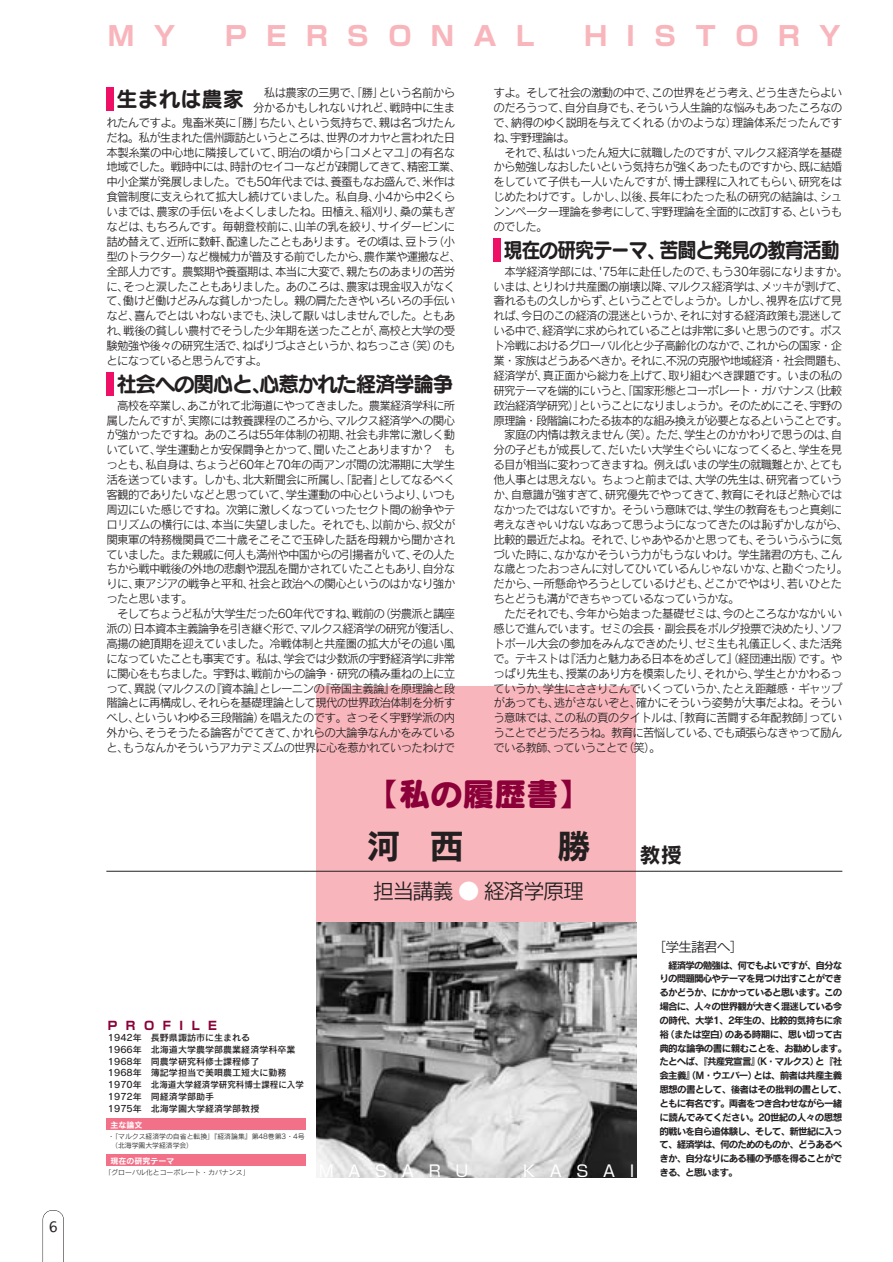
<style>
.page{position:relative;width:893px;height:1262px;background:#fff}
.page>*{position:absolute;margin:0;border:0;box-sizing:border-box;transform-origin:0 0}
.t1{font:34.05px "Rodin CID B";color:#231f20}
.t2{font:31.95px "Seurat CID EB";color:#8b0038}
.t3{font:700 26.55px "Shin Go";letter-spacing:.735em;color:#f8b6bc}
.t4{font:21.3px "Seurat CID B";letter-spacing:-.065em;color:#231f20}
.t5{font:21.3px "Seurat CID B";letter-spacing:-.065em;color:#231f20;scale:.9 1}
.t6{font:21.3px "Rodin CID M";letter-spacing:-.07em;color:#231f20}
.t7{font:21.3px "Rodin CID B";color:#231f20}
.t8{font:15.9px "Shin Go";letter-spacing:.92em;color:#fff}
.t9{font:13.8px "Rodin CID M";letter-spacing:-.07em;color:#231f20}
.t10{font:13.8px "Monaco";color:#231f20}
.t11{font:11.7px/14.9px "Rodin CID M";letter-spacing:-.055em;color:#231f20;text-align:justify}
.t12{font:700 11.7px "Shin Go";letter-spacing:.73em;color:#8b0038}
.t13{font:9.6px/13.8px "Rodin CID B";letter-spacing:-.095em;color:#231f20}
.t14{font:9px/11.7px "Rodin CID DB";color:#231f20}
.t15{font:7.95px "Rodin CID B";color:#fff}
.t16{font:6.9px/9px "Rodin CID M";letter-spacing:-.01em;color:#231f20}
.s1{color:#fff}
</style>
<div class="page">
<svg style="left:43px;top:1210px;width:21px;height:51px"></svg>
<div style="left:317px;top:686px;width:319px;height:249px;background:#f8b6bc"></div>
<img style="left:317px;top:922px;width:319px;height:255px">
<hr style="left:106px;top:871px;width:736px;height:1px;background:#231f20">
<div style="left:106px;top:87px;width:8px;height:24px;background:#ed1066"></div>
<div style="left:106px;top:1154px;width:200px;height:12px;background:#f27189"></div>
<div style="left:106px;top:1118px;width:200px;height:11px;background:#f27189"></div>
<div style="left:106px;top:372px;width:8px;height:23px;background:#ed1066"></div>
<div style="left:493px;top:238px;width:8px;height:23px;background:#ed1066"></div>
<p class="t10" style="left:49px;top:1220px;width:10px">6</p>
<h3 class="t3" style="left:108px;top:26px;width:69px">M Y</h3>
<h3 class="t3" style="left:225px;top:26px;width:311px">PERSONAL</h3>
<h3 class="t3" style="left:584px;top:26px;width:258px">HISTORY</h3>
<p class="t11" style="left:264px;top:87px;width:193px">私は農家の三男で、「勝」という名前から</p>
<p class="t11" style="left:253px;top:102px;width:203px">分かるかもしれないけれど、戦時中に生ま</p>
<p class="t11" style="left:106px;top:117px;width:350px">れたんですよ。鬼畜米英に「勝」ちたい、という気持ちで、親は名づけたん</p>
<p class="t11" style="left:106px;top:131px;width:350px">だね。私が生まれた信州諏訪というところは、世界のオカヤと言われた日</p>
<p class="t11" style="left:106px;top:146px;width:350px">本製糸業の中心地に隣接していて、明治の頃から「コメとマユ」の有名な</p>
<p class="t11" style="left:106px;top:161px;width:356px">地域でした。戦時中には、時計のセイコーなどが疎開してきて、精密工業、</p>
<p class="t11" style="left:106px;top:176px;width:350px">中小企業が発展しました。でも50年代までは、養蚕もなお盛んで、米作は</p>
<p class="t11" style="left:106px;top:191px;width:350px">食管制度に支えられて拡大し続けていました。私自身、小4から中2くら</p>
<p class="t11" style="left:106px;top:206px;width:350px">いまでは、農家の手伝いをよくしましたね。田植え、稲刈り、桑の葉もぎ</p>
<p class="t11" style="left:106px;top:221px;width:350px">などは、もちろんです。毎朝登校前に、山羊の乳を絞り、サイダービンに</p>
<p class="t11" style="left:106px;top:236px;width:350px">詰め替えて、近所に数軒、配達したこともあります。その頃は、豆トラ（小</p>
<p class="t11" style="left:106px;top:250px;width:356px">型のトラクター）など機械力が普及する前でしたから、農作業や運搬など、</p>
<p class="t11" style="left:106px;top:265px;width:350px">全部人力です。農繁期や養蚕期は、本当に大変で、親たちのあまりの苦労</p>
<p class="t11" style="left:106px;top:280px;width:350px">に、そっと涙したこともありました。あのころは、農家は現金収入がなく</p>
<p class="t11" style="left:106px;top:295px;width:350px">て、働けど働けどみんな貧しかったし。親の肩たたきやいろいろの手伝い</p>
<p class="t11" style="left:106px;top:310px;width:350px">など、喜んでとはいわないまでも、決して厭いはしませんでした。ともあ</p>
<p class="t11" style="left:106px;top:325px;width:350px">れ、戦後の貧しい農村でそうした少年期を送ったことが、高校と大学の受</p>
<p class="t11" style="left:106px;top:340px;width:350px">験勉強や後々の研究生活で、ねばりづよさというか、ねちっこさ（笑）のも</p>
<p class="t11" style="left:106px;top:355px;width:162px">とになっていると思うんですよ。</p>
<p class="t11" style="left:106px;top:399px;width:350px;text-indent:11px">高校を卒業し、あこがれて北海道にやってきました。農業経済学科に所属したんですが、実際には教養課程のころから、マルクス経済学への関心が強かったですね。あのころは55年体制の初期、社会も非常に激しく動いていて、学生運動とか安保闘争とかって、聞いたことありますか？　もっとも、私自身は、ちょうど60年と70年の両アンポ間の沈滞期に大学生活を送っています。しかも、北大新聞会に所属し、「記者」としてなるべく客観的でありたいなどと思っていて、学生運動の中心というより、いつも周辺にいた感じですね。次第に激しくなっていったセクト間の紛争やテロリズムの横行には、本当に失望しました。それでも、以前から、叔父が関東軍の特務機関員で二十歳そこそこで玉砕した話を母親から聞かされていました。また親戚に何人も満州や中国からの引揚者がいて、その人たちから戦中戦後の外地の悲劇や混乱を聞かされていたこともあり、自分なりに、東アジアの戦争と平和、社会と政治への関心というのはかなり強かったと思います。</p>
<p class="t11" style="left:106px;top:608px;width:356px;text-align:center">そしてちょうど私が大学生だった60年代ですね、戦前の（労農派と講座<br>派の）日本資本主義論争を引き継ぐ形で、マルクス経済学の研究が復活し、高揚の絶頂期を迎えていました。冷戦体制と共産圏の拡大がその追い風になっていたことも事実です。私は、学会では少数派の宇野経済学に非常に関心をもちました。宇野は、戦前からの論争・研究の積み重ねの上に立って、異説（マルクスの『資本論』とレーニンの『帝国主義論』を原理論と段階論とに再構成し、それらを基礎理論として現代の世界政治体制を分析すべし、といういわゆる三段階論）を唱えたのです。さっそく宇野学派の内外から、そうそうたる論客がでてきて、かれらの大論争なんかをみていると、もうなんかそういうアカデミズムの世界に心を惹かれていったわけで</p>
<h3 class="t4" style="left:116px;top:91px;width:129px">生まれは農家</h3>
<h3 class="t4" style="left:116px;top:375px;width:338px">社会への関心と、心惹かれた経済学論争</h3>
<p class="t11" style="left:493px;top:87px;width:350px">すよ。そして社会の激動の中で、この世界をどう考え、どう生きたらよいのだろうって、自分自身でも、そういう人生論的な悩みもあったころなので、納得のゆく説明を与えてくれる（かのような）理論体系だったんですね、宇野理論は。</p>
<p class="t11" style="left:493px;top:146px;width:350px;text-indent:11px">それで、私はいったん短大に就職したのですが、マルクス経済学を基礎から勉強しなおしたいという気持ちが強くあったものですから、既に結婚をしていて子供も一人いたんですが、博士課程に入れてもらい、研究をはじめたわけです。しかし、以後、長年にわたった私の研究の結論は、シュンンペーター理論を参考にして、宇野理論を全面的に改訂する、というものでした。</p>
<p class="t11" style="left:504px;top:265px;width:345px">本学経済学部には、'75年に赴任したので、もう30年弱になりますか。</p>
<p class="t11" style="left:493px;top:280px;width:356px">いまは、とりわけ共産圏の崩壊以降、マルクス経済学は、メッキが剥げて、</p>
<p class="t11" style="left:493px;top:295px;width:350px">奢れるもの久しからず、ということでしょうか。しかし、視界を広げて見</p>
<p class="t11" style="left:493px;top:310px;width:350px">れば、今日のこの経済の混迷というか、それに対する経済政策も混迷して</p>
<p class="t11" style="left:493px;top:325px;width:350px">いる中で、経済学に求められていることは非常に多いと思うのです。ポス</p>
<p class="t11" style="left:493px;top:340px;width:350px">ト冷戦におけるグローバル化と少子高齢化のなかで、これからの国家・企</p>
<p class="t11" style="left:493px;top:355px;width:356px">業・家族はどうあるべきか。それに、不況の克服や地域経済・社会問題も、</p>
<p class="t11" style="left:493px;top:370px;width:350px">経済学が、真正面から総力を上げて、取り組むべき課題です。いまの私の</p>
<p class="t11" style="left:493px;top:384px;width:350px">研究テーマを端的にいうと、「国家形態とコーポレート・ガバナンス（比較</p>
<p class="t11" style="left:493px;top:399px;width:350px">政治経済学研究）」ということになりましょうか。そのためにこそ、宇野の</p>
<p class="t11" style="left:493px;top:414px;width:356px">原理論・段階論にわたる抜本的な組み換えが必要となる、ということです。</p>
<p class="t11" style="left:504px;top:429px;width:339px">家庭の内情は教えません（笑）。ただ、学生とのかかわりで思うのは、自</p>
<p class="t11" style="left:493px;top:444px;width:350px">分の子どもが成長して、だいたい大学生ぐらいになってくると、学生を見</p>
<p class="t11" style="left:493px;top:459px;width:350px">る目が相当に変わってきますね。例えばいまの学生の就職難とか、とても</p>
<p class="t11" style="left:493px;top:474px;width:350px">他人事とは思えない。ちょっと前までは、大学の先生は、研究者っていう</p>
<p class="t11" style="left:493px;top:489px;width:350px">か、自意識が強すぎて、研究優先でやってきて、教育にそれほど熱心では</p>
<p class="t11" style="left:493px;top:503px;width:350px">なかったではないですか。そういう意味では、学生の教育をもっと真剣に</p>
<p class="t11" style="left:493px;top:518px;width:356px">考えなきゃいけないなあって思うようになってきたのは、恥ずかしながら、</p>
<p class="t11" style="left:493px;top:533px;width:350px">比較的最近だよね。それで、じゃあやるかと思っても、そういうふうに気</p>
<p class="t11" style="left:493px;top:548px;width:350px">づいた時に、なかなかそういう力がもうないわけ。学生諸君の方も、こん</p>
<p class="t11" style="left:493px;top:563px;width:356px">な歳とったおっさんに対してひいているんじゃないかな、と勘ぐったり。</p>
<p class="t11" style="left:493px;top:578px;width:350px">だから、一所懸命やろうとしているけども、どこかでやはり、若いひとた</p>
<p class="t11" style="left:493px;top:593px;width:248px">ちとどうも溝ができちゃっているなっていうかな。</p>
<p class="t11" style="left:504px;top:608px;width:339px">ただそれでも、今年から始まった基礎ゼミは、今のところなかなかいい</p>
<p class="t11" style="left:493px;top:622px;width:350px">感じで進んでいます。ゼミの会長・副会長をボルダ投票で決めたり、ソフ</p>
<p class="t11" style="left:493px;top:637px;width:350px">トボール大会の参加をみんなできめたり、ゼミ生も礼儀正しく、また活発</p>
<p class="t11" style="left:493px;top:652px;width:350px">で。テキストは『活力と魅力ある日本をめざして』（経団連出版）です。や</p>
<p class="t11" style="left:493px;top:667px;width:350px">っぱり先生も、授業のあり方を模索したり、それから、学生とかかわるっ</p>
<p class="t11" style="left:493px;top:682px;width:350px">ていうか、学生にささりこんでいくっていうか、たとえ距離感・ギャップ</p>
<p class="t11" style="left:493px;top:697px;width:350px">があっても、逃がさないぞと、確かにそういう姿勢が大事だよね。そうい</p>
<p class="t11" style="left:493px;top:712px;width:350px">う意味では、この私の頁のタイトルは、「教育に苦闘する年配教師」ってい</p>
<p class="t11" style="left:493px;top:727px;width:350px">うことでどうだろうね。教育に苦悩している、でも頑張らなきゃって励ん</p>
<p class="t11" style="left:493px;top:742px;width:168px">でいる教師、っていうことで（笑）。</p>
<h3 class="t5" style="left:503px;top:241px;width:375px">現在の研究テーマ、苦闘と発見の教育活動</h3>
<p class="t12" style="left:108px;top:1020px;width:111px">PROFILE</p>
<p class="t14" style="left:108px;top:1033px;width:197px">1942年　長野県諏訪市に生まれる<br>1966年　北海道大学農学部農業経済学科卒業<br>1968年　同農学研究科修士課程修了<br>1968年　簿記学担当で美唄農工短大に勤務<br>1970年　北海道大学経済学研究科博士課程に入学<br>1972年　同経済学部助手<br>1975年　北海学園大学経済学部教授</p>
<p class="t15" style="left:111px;top:1121px;width:33px">主な論文</p>
<p class="t16" style="left:111px;top:1132px;width:195px;text-indent:-3px">・「マルクス経済学の自省と転換」『経済論集』第48巻第3・4号（北海学園大学経済学会）</p>
<p class="t15" style="left:111px;top:1157px;width:65px">現在の研究テーマ</p>
<p class="t16" style="left:104px;top:1168px;width:147px">「グローバル化とコーポレート・カバナンス」</p>
<h2 class="t2" style="left:367px;top:782px;width:225px">【私の履歴書】</h2>
<h1 class="t1" style="left:366px;top:833px;width:226px">河西　勝</h1>
<h3 class="t6" style="left:373px;top:883px;width:213px">担当講義 <span class="s1">●</span> 経済学原理</h3>
<h3 class="t7" style="left:639px;top:847px;width:44px">教授</h3>
<h3 class="t8" style="left:319px;top:1165px;width:151px">MASARU</h3>
<h3 class="t8" style="left:523px;top:1165px;width:113px">KASAI</h3>
<p class="t9" style="left:652px;top:941px;width:93px">［学生諸君へ］</p>
<p class="t13" style="left:659px;top:959px;width:189px;text-indent:9px">経済学の勉強は、何でもよいですが、自分なりの問題関心やテーマを見つけ出すことができるかどうか、にかかっていると思います。この場合に、人々の世界観が大きく混迷している今の時代、大学1、2年生の、比較的気持ちに余裕（または空白）のある時期に、思い切って古典的な論争の書に親むことを、お勧めします。たとへば、『共産党宣言』（K・マルクス）と『社会主義』（M・ウエバー）とは、前者は共産主義思想の書として、後者はその批判の書として、ともに有名です。両者をつき合わせながら一緒に読んでみてください。20世紀の人々の思想的戦いを自ら追体験し、そして、新世紀に入って、経済学は、何のためのものか、どうあるべきか、自分なりにある種の予感を得ることができる、と思います。</p>
</div>
